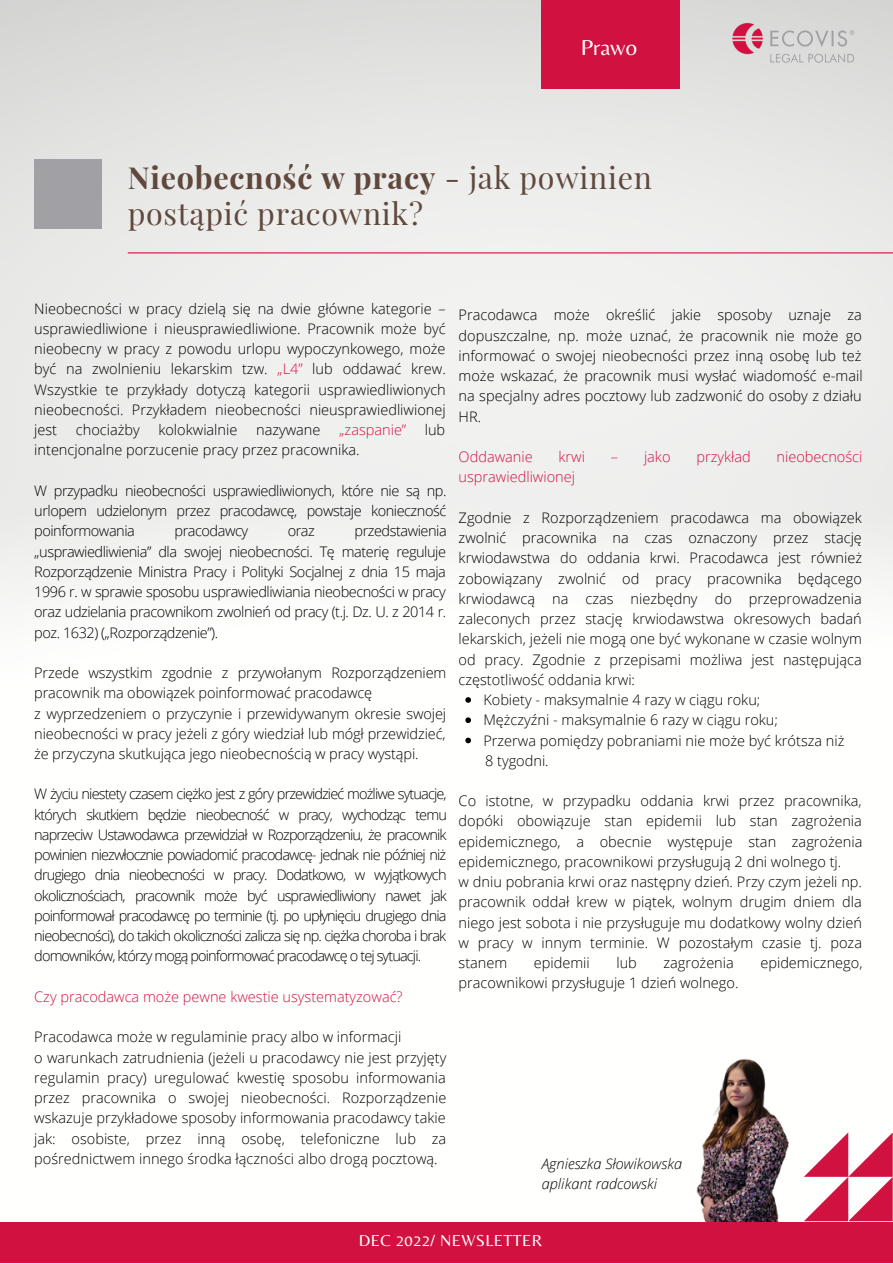
<style>
.page{position:relative;width:893px;height:1264px;background:#fff}
.page>*{position:absolute;margin:0;border:0;box-sizing:border-box;transform-origin:0 0}
.t1{font:30.45px/36px "Playfair Display";letter-spacing:.025em;color:#60483c}
.t2{font:22.5px "Belleza";color:#fff}
.t3{font:16.5px "Belleza";letter-spacing:.025em;color:#fff}
.t4{font:300 14.55px/20.2px "Open Sans";color:#000;text-align:justify}
.t5{font:300 14.55px "Open Sans";color:#d11241}
.t6{font:italic 300 14.55px/20.2px "Open Sans";color:#000}
.t7{font:300 14.55px "Open Sans";letter-spacing:-.03em;color:#000}
.s1{font-weight:700}
.s2{color:#d11241}
</style>
<div class="page">
<img style="left:0;top:0;width:892px;height:744px">
<div style="left:34px;top:159px;width:68px;height:69px;background:#a1a1a5"></div>
<hr style="left:128px;top:252px;width:764px;height:1px;background:#d11241">
<div style="left:541px;top:0;width:138px;height:89px;background:#d11241"></div>
<svg style="left:465px;top:697px;width:6px;height:5px"></svg>
<svg style="left:465px;top:717px;width:6px;height:6px"></svg>
<svg style="left:465px;top:737px;width:6px;height:6px"></svg>
<svg style="left:838px;top:1132px;width:54px;height:89px"></svg>
<div style="left:0;top:1221px;width:892px;height:41px;background:#d11241"></div>
<img style="left:696px;top:1058px;width:142px;height:163px">
<img style="left:724px;top:11px;width:138px;height:58px">
<h2 class="t2" style="left:581px;top:34px;width:58px">Prawo</h2>
<h1 class="t1" style="left:128px;top:159px;width:525px"><span class="s1">Nieobecność w pracy</span> - jak powinien postąpić pracownik?</h1>
<p class="t4" style="left:34px;top:298px;width:413px">Nieobecności w pracy dzielą się na dwie główne kategorie – usprawiedliwione i nieusprawiedliwione. Pracownik może być nieobecny w pracy z powodu urlopu wypoczynkowego, może być na zwolnieniu lekarskim tzw. <span class="s2">„L4”</span> lub oddawać krew.<br>Wszystkie te przykłady dotyczą kategorii usprawiedliwionych nieobecności. Przykładem nieobecności nieusprawiedliwionej jest</p>
<p class="t4" style="left:76px;top:419px;width:65px">chociażby</p>
<p class="t4" style="left:158px;top:419px;width:80px">kolokwialnie</p>
<p class="t4" style="left:256px;top:419px;width:66px">nazywane</p>
<p class="t5" style="left:339px;top:419px;width:69px">„zaspanie”</p>
<p class="t4" style="left:424px;top:419px;width:22px">lub</p>
<p class="t4" style="left:34px;top:439px;width:327px">intencjonalne porzucenie pracy przez pracownika.</p>
<p class="t4" style="left:34px;top:480px;width:413px">W przypadku nieobecności usprawiedliwionych, które nie są np. urlopem udzielonym przez pracodawcę, powstaje konieczność poinformowania</p>
<p class="t4" style="left:34px;top:520px;width:414px;text-indent:320px">przedstawienia „usprawiedliwienia” dla swojej nieobecności. Tę materię reguluje Rozporządzenie Ministra Pracy i Polityki Socjalnej z dnia 15 maja 1996 r. w sprawie sposobu usprawiedliwiania nieobecności w pracy oraz udzielania pracownikom zwolnień od pracy (t.j. Dz. U. z 2014 r. poz. 1632) („Rozporządzenie”).</p>
<p class="t4" style="left:34px;top:662px;width:413px;text-align:left">Przede wszystkim zgodnie z przywołanym Rozporządzeniem pracownik ma obowiązek poinformować pracodawcę<br>z wyprzedzeniem o przyczynie i przewidywanym okresie swojej nieobecności w pracy jeżeli z góry wiedział lub mógł przewidzieć, że przyczyna skutkująca jego nieobecnością w pracy wystąpi.</p>
<p class="t4" style="left:34px;top:783px;width:414px">W życiu niestety czasem ciężko jest z góry przewidzieć możliwe sytuacje, których skutkiem będzie nieobecność w pracy, wychodząc temu naprzeciw Ustawodawca przewidział w Rozporządzeniu, że pracownik powinien niezwłocznie powiadomić pracodawcę- jednak nie później niż drugiego dnia nieobecności w pracy. Dodatkowo, w wyjątkowych okolicznościach, pracownik może być usprawiedliwiony nawet jak poinformował pracodawcę po terminie (tj. po upłynięciu drugiego dnia nieobecności), do takich okoliczności zalicza się np. ciężka choroba i brak domowników, którzy mogą poinformować pracodawcę o tej sytuacji.</p>
<p class="t5" style="left:34px;top:986px;width:370px">Czy pracodawca może pewne kwestie usystematyzować?</p>
<p class="t4" style="left:34px;top:1026px;width:413px;text-align:left">Pracodawca może w regulaminie pracy albo w informacji<br>o warunkach zatrudnienia (jeżeli u pracodawcy nie jest przyjęty regulamin pracy) uregulować kwestię sposobu informowania przez pracownika o swojej nieobecności. Rozporządzenie wskazuje przykładowe sposoby informowania pracodawcy takie jak: osobiste, przez inną osobę, telefoniczne lub za pośrednictwem innego środka łączności albo drogą pocztową.</p>
<p class="t7" style="left:174px;top:521px;width:75px">pracodawcy</p>
<p class="t4" style="left:288px;top:520px;width:29px">oraz</p>
<p class="t4" style="left:458px;top:304px;width:405px">Pracodawca może określić jakie sposoby uznaje za dopuszczalne, np. może uznać, że pracownik nie może go informować o swojej nieobecności przez inną osobę lub też może wskazać, że pracownik musi wysłać wiadomość e-mail na specjalny adres pocztowy lub zadzwonić do osoby z działu HR.</p>
<p class="t5" style="left:458px;top:446px;width:76px">Oddawanie</p>
<p class="t5" style="left:558px;top:446px;width:28px">krwi</p>
<p class="t5" style="left:611px;top:446px;width:61px">– jako</p>
<p class="t5" style="left:696px;top:446px;width:56px">przykład</p>
<p class="t5" style="left:776px;top:446px;width:87px">nieobecności</p>
<p class="t5" style="left:458px;top:467px;width:118px">usprawiedliwionej</p>
<p class="t4" style="left:458px;top:507px;width:405px">Zgodnie z Rozporządzeniem pracodawca ma obowiązek zwolnić pracownika na czas oznaczony przez stację krwiodawstwa do oddania krwi. Pracodawca jest również zobowiązany zwolnić od pracy pracownika będącego krwiodawcą na czas niezbędny do przeprowadzenia zaleconych przez stację krwiodawstwa okresowych badań lekarskich, jeżeli nie mogą one być wykonane w czasie wolnym od pracy. Zgodnie z przepisami możliwa jest następująca częstotliwość oddania krwi:</p>
<p class="t4" style="left:483px;top:689px;width:362px;text-align:left">Kobiety - maksymalnie 4 razy w ciągu roku;<br>Mężczyźni - maksymalnie 6 razy w ciągu roku;<br>Przerwa pomiędzy pobraniami nie może być krótsza niż</p>
<p class="t4" style="left:485px;top:750px;width:65px">8 tygodni.</p>
<p class="t4" style="left:458px;top:790px;width:405px;text-align:left">Co istotne, w przypadku oddania krwi przez pracownika, dopóki obowiązuje stan epidemii lub stan zagrożenia epidemicznego, a obecnie występuje stan zagrożenia epidemicznego, pracownikowi przysługują 2 dni wolnego tj.<br>w dniu pobrania krwi oraz następny dzień. Przy czym jeżeli np. pracownik oddał krew w piątek, wolnym drugim dniem dla niego jest sobota i nie przysługuje mu dodatkowy wolny dzień w pracy w innym terminie. W pozostałym czasie tj. poza stanem</p>
<p class="t4" style="left:534px;top:952px;width:57px">epidemii</p>
<p class="t4" style="left:616px;top:952px;width:22px">lub</p>
<p class="t4" style="left:663px;top:952px;width:72px">zagrożenia</p>
<p class="t4" style="left:760px;top:952px;width:103px">epidemicznego,</p>
<p class="t4" style="left:458px;top:972px;width:281px">pracownikowi przysługuje 1 dzień wolnego.</p>
<p class="t6" style="left:541px;top:1152px;width:142px">Agnieszka Słowikowska aplikant radcowski</p>
<p class="t3" style="left:359px;top:1230px;width:185px">DEC 2022/ NEWSLETTER</p>
</div>
